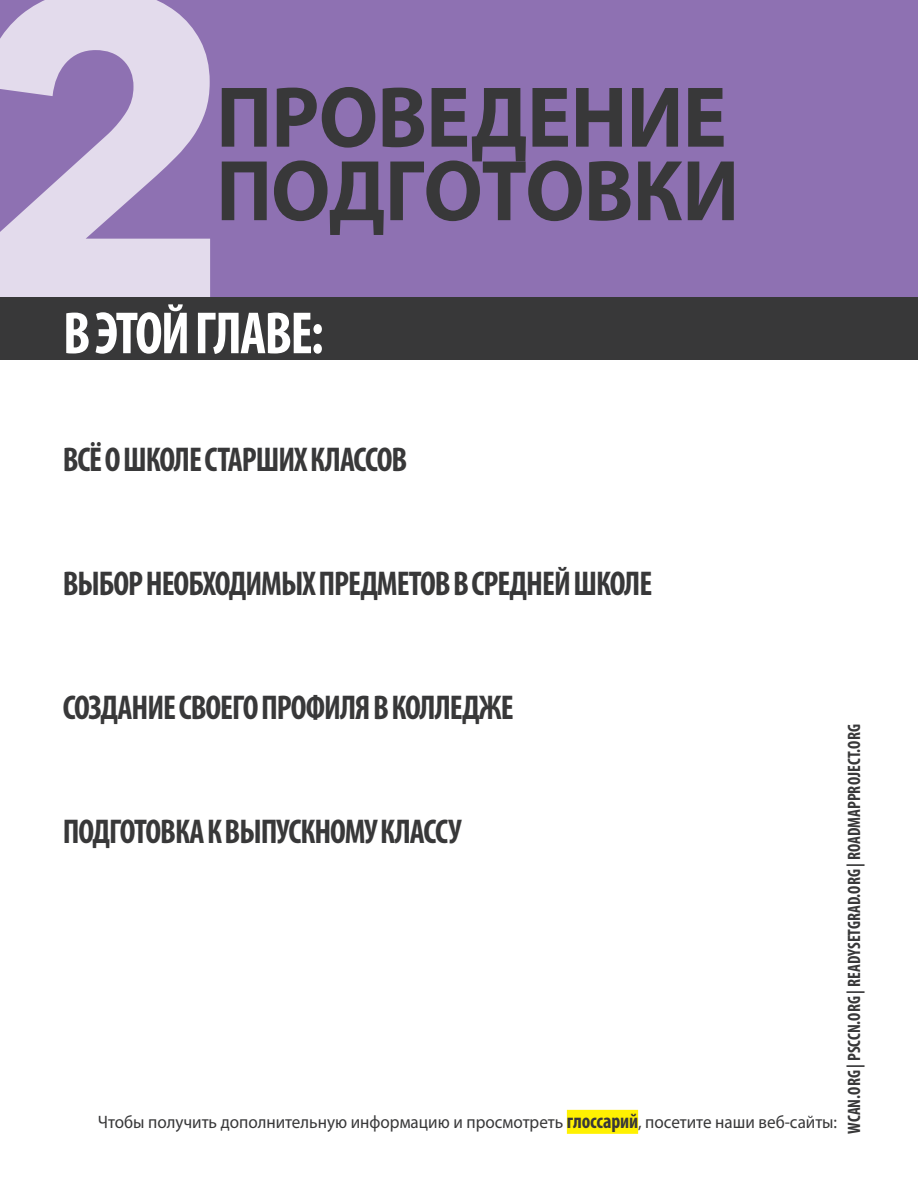
<style>
.page{position:relative;width:918px;height:1188px;background:#fff}
.page>*{position:absolute;margin:0;border:0;box-sizing:border-box;transform-origin:0 0}
.t1{font:700 430.5px "Avenir Next";color:#e3dbec}
.t2{font:700 87px/73.5px "Myriad Pro";letter-spacing:-.01em;color:#383839;scale:.95 1}
.t3{font:700 condensed 60px "Myriad Pro";letter-spacing:-.03em;color:#fff;scale:.95 1}
.t4{font:700 condensed 34.5px "Myriad Pro";letter-spacing:-.03em;color:#383839;scale:.95 1}
.t5{font:18px "Myriad Pro";color:#383839;scale:.95 1}
.t6{font:700 condensed 18px "Myriad Pro";color:#383839;scale:.95 1}
.s1{font-weight:700;font-stretch:condensed;font-size:21px}
</style>
<div class="page">
<div style="left:0;top:0;width:918px;height:302px;background:#8e71b2"></div>
<div style="left:0;top:297px;width:918px;height:63px;background:#383839"></div>
<div style="left:567px;top:1110px;width:71px;height:24px;background:#fff101"></div>
<h1 class="t1" style="left:-40px;top:-222px;width:280px">2</h1>
<h2 class="t2" style="left:216px;top:78px;width:552px">ПРОВЕДЕНИЕ<br>ПОДГОТОВКИ</h2>
<h3 class="t3" style="left:63px;top:296px;width:276px">В ЭТОЙ ГЛАВЕ:</h3>
<p class="t4" style="left:63px;top:438px;width:364px">ВСЁ О ШКОЛЕ СТАРШИХ КЛАССОВ</p>
<p class="t4" style="left:63px;top:562px;width:622px">ВЫБОР НЕОБХОДИМЫХ ПРЕДМЕТОВ В СРЕДНЕЙ ШКОЛЕ</p>
<p class="t4" style="left:63px;top:686px;width:476px">СОЗДАНИЕ СВОЕГО ПРОФИЛЯ В КОЛЛЕДЖЕ</p>
<p class="t4" style="left:63px;top:810px;width:421px">ПОДГОТОВКА К ВЫПУСКНОМУ КЛАССУ</p>
<p class="t5" style="left:98px;top:1111px;width:780px">Чтобы получить дополнительную информацию и просмотреть <span class="s1">глоссарий</span>, посетите наши веб-сайты:</p>
<p class="t6" style="left:843px;top:1134px;width:433px;rotate:-90deg">WCAN.ORG | PSCCN.ORG | READYSETGRAD.ORG | ROADMAPPROJECT.ORG</p>
</div>
